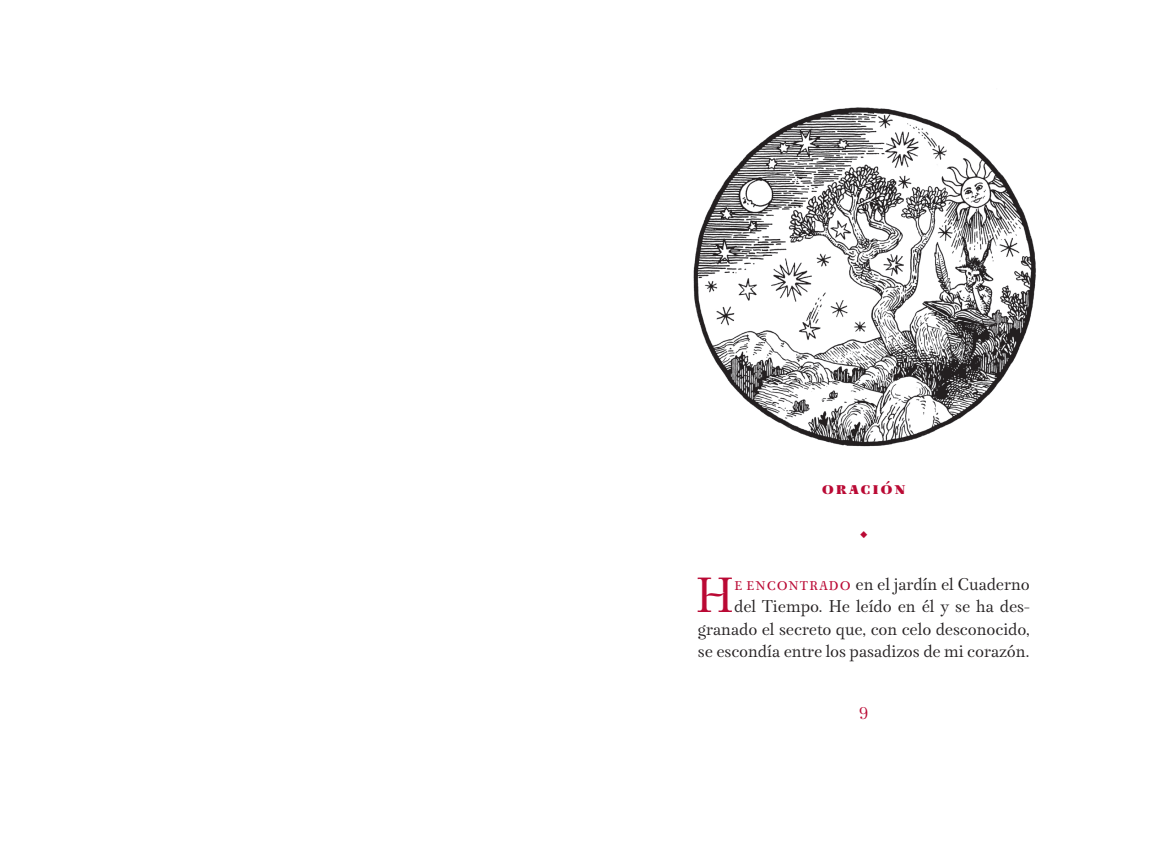
<style>
.page{position:relative;width:1149px;height:851px;background:#fff}
.page>*{position:absolute;margin:0;border:0;box-sizing:border-box;transform-origin:0 0}
.t1{font:49.95px "Biblioteca";color:#ba0934}
.t2{font:17.25px/22.5px "Biblioteca";color:#231f20;text-align:right}
.t3{font:900 17.25px "Biblioteca";letter-spacing:.09em;color:#ba0934}
.t4{font:17.25px "Biblioteca";color:#ba0934}
.t5{font:17.25px "Minion Pro";color:#ba0934}
.s1{color:#ba0934}
</style>
<div class="page">
<img style="left:693px;top:107px;width:343px;height:340px">
<p class="t3" style="left:821px;top:477px;width:85px">oración</p>
<p class="t5" style="left:859px;top:521px;width:10px">◆</p>
<p class="t2" style="left:697px;top:572px;width:333px"><span class="s1">e encontrado</span> en el jardín el Cuaderno<br>del Tiempo. He leído en él y se ha des&shy;granado el secreto que, con celo desconocido, se escondía entre los pasadizos de mi corazón.</p>
<h1 class="t1" style="left:695px;top:565px;width:40px">H</h1>
<p class="t4" style="left:859px;top:703px;width:11px">9</p>
</div>
